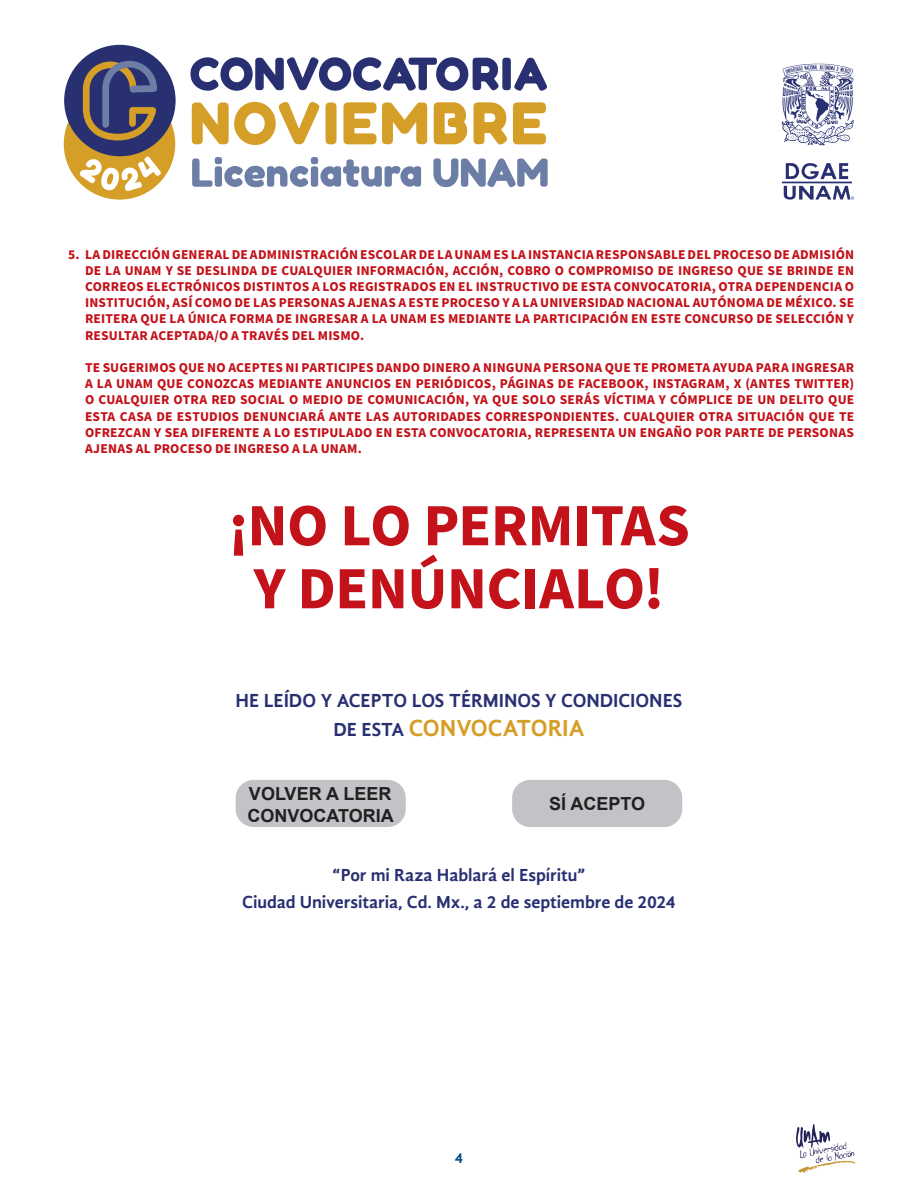
<style>
.page{position:relative;width:918px;height:1188px;background:#fff}
.page>*{position:absolute;margin:0;border:0;box-sizing:border-box;transform-origin:0 0}
.t1{font:700 60px/63px "Source Sans Pro";letter-spacing:-.01em;color:#c4121a;text-align:center}
.t2{font:700 24px "Gandhi Sans";letter-spacing:-.005em;color:#d59e27}
.t3{font:700 19.5px "Gandhi Sans";letter-spacing:-.005em;color:#283072}
.t4{font:700 18px/27px "Gandhi Sans";letter-spacing:-.005em;color:#283072;text-align:center}
.t5{font:700 18px "Arial";color:#231f20}
.t6{font:700 15px "Gandhi Sans";color:#064e88}
.t7{font:700 13.5px/16.2px "Source Sans Pro";letter-spacing:.015em;color:#c4121a;text-align:justify}
</style>
<div class="page">
<svg style="left:786px;top:163px;width:62px;height:16px"></svg>
<hr style="left:782px;top:182px;width:70px;height:1px;background:#283072">
<svg style="left:784px;top:186px;width:70px;height:14px"></svg>
<svg style="left:782px;top:64px;width:72px;height:81px"></svg>
<img style="left:797px;top:1124px;width:57px;height:48px">
<svg style="left:192px;top:157px;width:229px;height:30px"></svg>
<svg style="left:433px;top:158px;width:115px;height:29px"></svg>
<svg style="left:192px;top:102px;width:128px;height:43px"></svg>
<svg style="left:326px;top:102px;width:11px;height:42px"></svg>
<svg style="left:343px;top:102px;width:84px;height:42px"></svg>
<svg style="left:434px;top:102px;width:33px;height:42px"></svg>
<svg style="left:474px;top:102px;width:33px;height:43px"></svg>
<svg style="left:513px;top:102px;width:33px;height:42px"></svg>
<svg style="left:190px;top:57px;width:357px;height:34px"></svg>
<div style="left:64px;top:88px;width:111px;height:112px;background:#d59e27;border-radius:50%"></div>
<div style="left:64px;top:45px;width:112px;height:111px;background:#283072;border-radius:50%"></div>
<svg style="left:83px;top:61px;width:74px;height:79px"></svg>
<svg style="left:80px;top:157px;width:81px;height:34px"></svg>
<div style="left:512px;top:780px;width:170px;height:47px;background:#c2c3c6;border-radius:18px"></div>
<div style="left:236px;top:780px;width:170px;height:47px;background:#c2c3c6;border-radius:18px"></div>
<p class="t7" style="left:85px;top:246px;width:771px;text-indent:-17px">5. LA DIRECCIÓNGENERALDEADMINISTRACIÓNESCOLARDELAUNAMESLAINSTANCIARESPONSABLEDELPROCESODEADMISIÓN DE LA UNAM Y SE DESLINDA DE CUALQUIER INFORMACIÓN, ACCIÓN, COBRO O COMPROMISO DE INGRESO QUE SE BRINDE EN CORREOS ELECTRÓNICOS DISTINTOS A LOS REGISTRADOS EN EL INSTRUCTIVO DE ESTA CONVOCATORIA, OTRA DEPENDENCIA O INSTITUCIÓN, ASÍ COMO DE LAS PERSONAS AJENAS A ESTE PROCESO AY LA UNIVERSIDAD NACIONAL AUTÓNOMA DE MÉXICO. SE REITERA QUE LA ÚNICA FORMA DE INGRESAR A LA UNAM ES MEDIANTE LA PARTICIPACIÓN EN ESTE CONCURSO DE SELECCIÓN Y RESULTAR ACEPTADA O/ A TRAVÉS DEL MISMO.</p>
<p class="t7" style="left:85px;top:360px;width:771px">TE SUGERIMOS QUE NO ACEPTES NI PARTICIPES DANDO DINERO A NINGUNA PERSONA QUE TE PROMETA AYUDA PARA INGRESAR A LA UNAM QUE CONOZCAS MEDIANTE ANUNCIOS EN PERIÓDICOS, PÁGINAS DE FACEBOOK, INSTAGRAM X, (ANTES TWITTER( O CUALQUIER OTRA RED SOCIAL O MEDIO DE COMUNICACIÓN, YA QUE SOLO SERÁS VÍCTIMA Y CÓMPLICE DE UN DELITO QUE ESTA CASA DE ESTUDIOS DENUNCIARÁ ANTE LAS AUTORIDADES CORRESPONDIENTES. CUALQUIER OTRA SITUACIÓN QUE TE OFREZCAN Y SEA DIFERENTE A LO ESTIPULADO EN ESTA CONVOCATORIA, REPRESENTA UN ENGAÑO POR PARTE DE PERSONAS AJENAS AL PROCESO DE INGRESO A LA UNAM.</p>
<h1 class="t1" style="left:228px;top:495px;width:463px">¡NO LO PERMITAS<br>Y DENÚNCIALO!</h1>
<h3 class="t3" style="left:236px;top:690px;width:448px">HE LEÍDO Y ACEPTO LOS TÉRMINOS Y CONDICIONES</h3>
<h2 class="t2" style="left:409px;top:714px;width:177px">CONVOCATORIA</h2>
<h3 class="t3" style="left:333px;top:718px;width:73px">DE ESTA</h3>
<h3 class="t5" style="left:249px;top:782px;width:144px">VOLVER A LEER</h3>
<h3 class="t5" style="left:549px;top:792px;width:98px">SÍ ACEPTO</h3>
<h3 class="t5" style="left:247px;top:804px;width:148px">CONVOCATORIA</h3>
<h3 class="t4" style="left:242px;top:862px;width:435px">“Por mi Raza Hablará el Espíritu“<br>Ciudad Universitaria, Cd. Mx 2a., de septiembre de 2024</h3>
<p class="t6" style="left:455px;top:1150px;width:10px">4</p>
</div>
